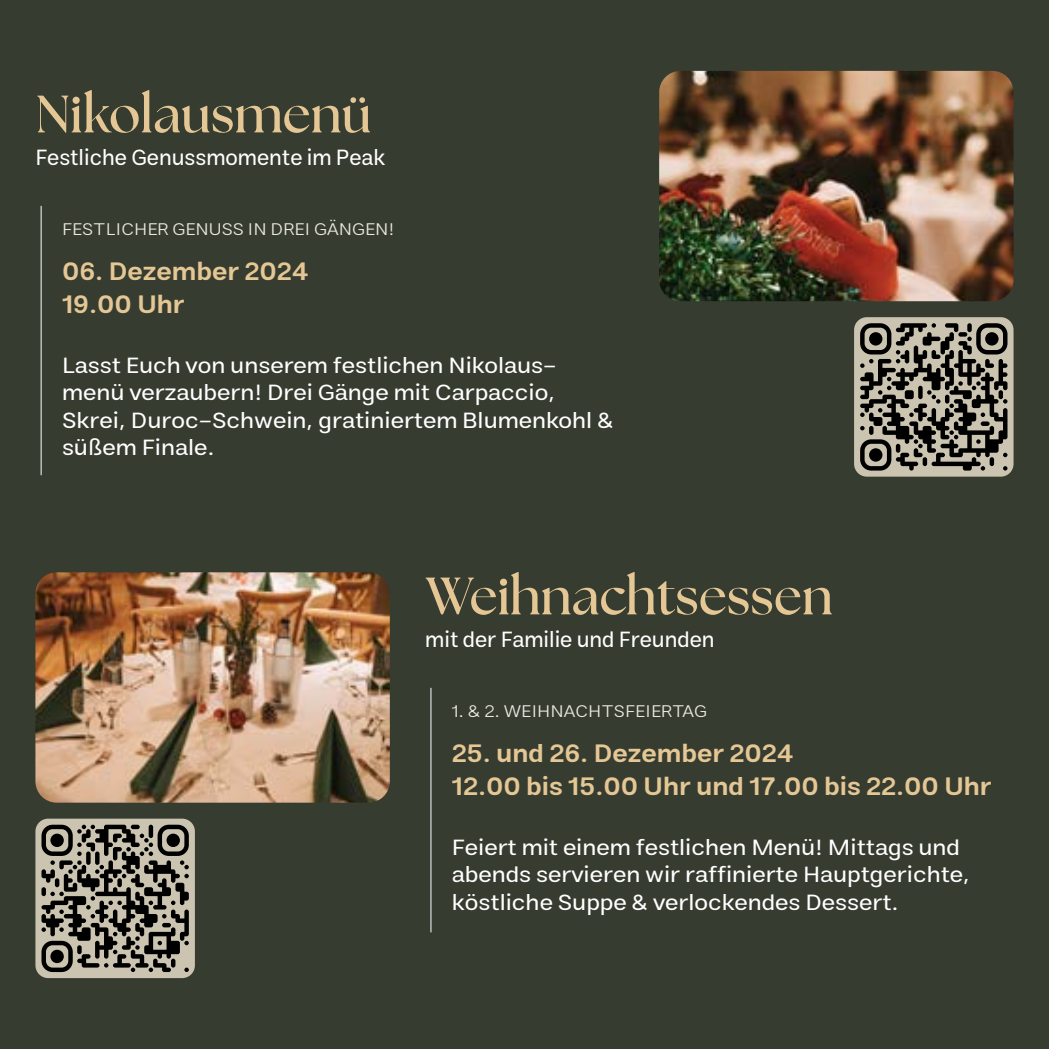
<style>
.page{position:relative;width:1049px;height:1049px;background:#373c31}
.page>*{position:absolute;margin:0;border:0;box-sizing:border-box;transform-origin:0 0}
.t1{font:700 52.5px "The Seasons";color:#e4c794}
.t2{font:600 25px/32.5px "Estedad";color:#e4c794;scale:1.1 1}
.t3{font:22.5px/27.5px "Estedad";color:#fff;scale:1.1 1}
.t4{font:22.5px "Estedad";color:#fff}
.t5{font:300 17.5px "Estedad";color:#eae9e0;scale:1.1 1}
</style>
<div class="page">
<svg style="left:854px;top:317px;width:159px;height:160px;background:#7c786c"></svg>
<svg style="left:860px;top:323px;width:147px;height:31px;background:#6e6b60"></svg>
<img style="left:659px;top:71px;width:354px;height:230px">
<hr style="left:41px;top:206px;width:1px;height:269px;background:#fff">
<svg style="left:35px;top:819px;width:160px;height:159px;background:#817d70"></svg>
<svg style="left:41px;top:825px;width:148px;height:31px;background:#6a675d"></svg>
<hr style="left:430px;top:688px;width:1px;height:244px;background:#fff">
<img style="left:35px;top:572px;width:355px;height:231px">
<h1 class="t1" style="left:35px;top:79px;width:338px">Nikolausmenü</h1>
<p class="t4" style="left:35px;top:144px;width:351px">Festliche Genussmomente im Peak</p>
<p class="t5" style="left:62px;top:219px;width:304px">FESTLICHER GENUSS IN DREI GÄNGEN!</p>
<p class="t2" style="left:62px;top:255px;width:226px">06. Dezember 2024<br>19.00 Uhr</p>
<p class="t3" style="left:62px;top:351px;width:503px">Lasst Euch von unserem festlichen Nikolaus&shy;menü verzaubern! Drei Gänge mit Carpaccio, Skrei, Duroc-Schwein, gratiniertem Blumenkohl &amp; süßem Finale.</p>
<h1 class="t1" style="left:425px;top:561px;width:409px">Weihnachtsessen</h1>
<p class="t4" style="left:425px;top:626px;width:291px">mit der Familie und Freunden</p>
<p class="t5" style="left:452px;top:701px;width:234px">1. &amp; 2. WEIHNACHTSFEIERTAG</p>
<p class="t2" style="left:452px;top:737px;width:492px">25. und 26. Dezember 2024<br>12.00 bis 15.00 Uhr und 17.00 bis 22.00 Uhr</p>
<p class="t3" style="left:452px;top:833px;width:473px">Feiert mit einem festlichen Menü! Mittags und abends servieren wir raffinierte Hauptgerichte, köstliche Suppe &amp; verlockendes Dessert.</p>
</div>
